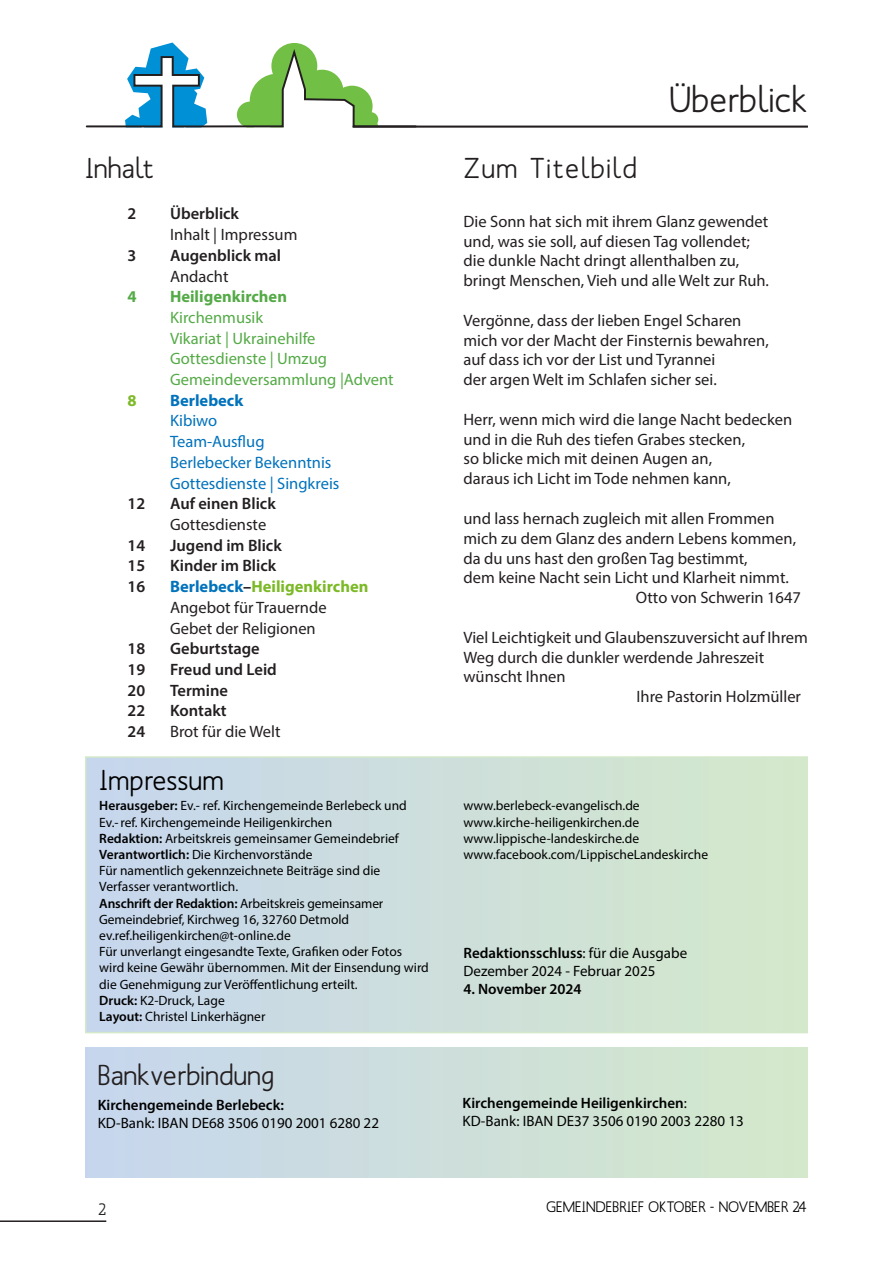
<style>
.page{position:relative;width:893px;height:1263px;background:#fff}
.page>*{position:absolute;margin:0;border:0;box-sizing:border-box;transform-origin:0 0}
.t1{font:500 36px "Mank Sans";color:#231f20}
.Fließ_linksbündig_gr{font:500 28.5px "Mank Sans";color:#231f20}
.Fließ_linksbündig_gr-2{font:500 28.5px "Mank Sans";letter-spacing:.04em;color:#231f20}
.Head_HK{font:500 28.5px "Mank Sans";color:#000}
.Head{font:500 28.5px "Mank Sans";color:#231f20}
.Fließtext{font:16.5px/19.8px "Myriad Pro";color:#231f20}
.Fließtext-2{font:600 16.5px "Myriad Pro";color:#231f20}
.Fließtext-3{font:16.5px "Myriad Pro";color:#54aa46}
.Fließtext-4{font:16.5px "Myriad Pro";color:#0072bc}
.Fließtext-5{font:700 16.5px "Myriad Pro";color:#7cb927}
.Fließtext-6{font:700 16.5px "Myriad Pro";color:#54aa46}
.Fließtext-7{font:700 16.5px "Myriad Pro";color:#0072bc}
.t2{font:500 16.5px "Mank Sans";color:#231f20}
._8_Punkt{font:15px/18px "Myriad Pro";color:#000}
._8_Punkt-2{font:600 15px "Myriad Pro";color:#000}
.t3{font:500 15px "Mank Sans";color:#000}
.Fließ_linksbündig{font:600 15px "Myriad Pro";color:#000}
.Fließ_linksbündig-2{font:13.5px/16.2px "Myriad Pro";color:#000}
._8_Punkt-3{font:13.5px "Myriad Pro";color:#000}
.s1{color:#0072bc}
.s2{color:#231f20}
.s3{font-weight:600}
.s4{font-weight:400}
</style>
<div class="page">
<hr style="left:0;top:1220px;width:106px;height:2px;background:#231f20">
<svg style="left:85px;top:43px;width:332px;height:84px"></svg>
<hr style="left:353px;top:126px;width:455px;height:2px;background:#231f20">
<div style="left:85px;top:1047px;width:723px;height:131px;background:linear-gradient(to right,#c6d6ed,#d4e9ca)"></div>
<div style="left:86px;top:757px;width:721px;height:275px;background:linear-gradient(to right,#c6d6ed,#d4e9ca)"></div>
<div style="left:85px;top:756px;width:723px;height:277px;border:2px solid #d4e9ca"></div>
<p class="Head" style="left:85px;top:150px;width:70px">Inhalt</p>
<p class="Fließtext-2" style="left:128px;top:203px;width:10px">2</p>
<p class="Fließtext-2" style="left:170px;top:203px;width:70px">Überblick</p>
<p class="Fließtext" style="left:170px;top:224px;width:129px">Inhalt | Impressum</p>
<p class="Fließtext-2" style="left:128px;top:245px;width:10px">3</p>
<p class="Fließtext-2" style="left:170px;top:245px;width:113px">Augenblick mal</p>
<p class="Fließtext" style="left:170px;top:266px;width:60px">Andacht</p>
<p class="Fließtext-6" style="left:128px;top:286px;width:11px">4</p>
<p class="Fließtext-6" style="left:170px;top:286px;width:118px">Heiligenkirchen</p>
<p class="Fließtext-3" style="left:170px;top:307px;width:95px">Kirchenmusik</p>
<p class="Fließtext-3" style="left:170px;top:328px;width:147px">Vikariat | Ukrainehilfe</p>
<p class="Fließtext-3" style="left:170px;top:349px;width:158px">Gottesdienste | Umzug</p>
<p class="Fließtext-3" style="left:170px;top:369px;width:225px">Gemeindeversammlung |Advent</p>
<p class="Fließtext-5" style="left:128px;top:389px;width:11px">8</p>
<p class="Fließtext-7" style="left:170px;top:389px;width:75px">Berlebeck</p>
<p class="Fließtext-4" style="left:170px;top:411px;width:49px">Kibiwo</p>
<p class="Fließtext-4" style="left:170px;top:431px;width:96px">Team-Ausflug</p>
<p class="Fließtext-4" style="left:170px;top:452px;width:163px">Berlebecker Bekenntnis</p>
<p class="Fließtext-4" style="left:170px;top:473px;width:171px">Gottesdienste | Singkreis</p>
<p class="Fließtext-2" style="left:128px;top:493px;width:19px">12</p>
<p class="Fließtext-2" style="left:170px;top:493px;width:107px">Auf einen Blick</p>
<p class="Fließtext" style="left:170px;top:514px;width:98px">Gottesdienste</p>
<p class="Fließtext-2" style="left:128px;top:535px;width:19px">14</p>
<p class="Fließtext-2" style="left:170px;top:535px;width:113px">Jugend im Blick</p>
<p class="Fließtext-2" style="left:128px;top:555px;width:19px">15</p>
<p class="Fließtext-2" style="left:170px;top:555px;width:108px">Kinder im Blick</p>
<p class="Fließtext-2" style="left:128px;top:576px;width:19px">16</p>
<p class="Fließtext-5" style="left:170px;top:576px;width:200px"><span class="s1">Berlebeck</span><span class="s2">–</span>Heiligenkirchen</p>
<p class="Fließtext" style="left:170px;top:597px;width:158px">Angebot für Trauernde</p>
<p class="Fließtext" style="left:170px;top:618px;width:147px">Gebet der Religionen</p>
<p class="Fließtext-2" style="left:128px;top:638px;width:19px">18</p>
<p class="Fließtext-2" style="left:170px;top:638px;width:91px">Geburtstage</p>
<p class="Fließtext-2" style="left:128px;top:659px;width:19px">19</p>
<p class="Fließtext-2" style="left:170px;top:659px;width:108px">Freud und Leid</p>
<p class="Fließtext-2" style="left:128px;top:679px;width:19px">20</p>
<p class="Fließtext-2" style="left:170px;top:679px;width:59px">Termine</p>
<p class="Fließtext-2" style="left:128px;top:700px;width:19px">22</p>
<p class="Fließtext-2" style="left:170px;top:700px;width:58px">Kontakt</p>
<p class="Fließtext-2" style="left:128px;top:721px;width:19px">24</p>
<p class="Fließtext" style="left:170px;top:721px;width:112px">Brot für die Welt</p>
<p class="Head_HK" style="left:99px;top:762px;width:126px">Impressum</p>
<p class="Fließ_linksbündig-2" style="left:99px;top:797px;width:309px"><span class="s3">Herausgeber:</span> Ev.- ref. Kirchengemeinde Berlebeck und<br>Ev.-ref. Kirchengemeinde Heiligenkirchen</p>
<p class="Fließ_linksbündig-2" style="left:99px;top:830px;width:301px"><span class="s3">Redaktion:</span> Arbeitskreis gemeinsamer Gemeindebrief</p>
<p class="Fließ_linksbündig-2" style="left:99px;top:846px;width:283px"><span class="s3">Verantwortlich:</span> Die Kirchenvorstände<br>Für namentlich gekennzeichnete Beiträge sind die<br>Verfasser verantwortlich.</p>
<p class="Fließ_linksbündig-2" style="left:99px;top:895px;width:286px"><span class="s3">Anschrift der Redaktion:</span> Arbeitskreis gemeinsamer<br>Gemeindebrief, Kirchweg 16, 32760 Detmold ev.ref.heiligenkirchen@t-online.de</p>
<p class="Fließ_linksbündig-2" style="left:99px;top:943px;width:331px">Für unverlangt eingesandte Texte, Grafiken oder Fotos wird keine Gewähr übernommen. Mit der Einsendung wird die Genehmigung zur Veröffentlichung erteilt.</p>
<p class="Fließ_linksbündig-2" style="left:99px;top:992px;width:127px"><span class="s3">Druck:</span> K2-Druck, Lage</p>
<p class="Fließ_linksbündig-2" style="left:99px;top:1008px;width:168px"><span class="s3">Layout:</span> Christel Linkerhägner</p>
<h2 class="Fließ_linksbündig_gr" style="left:98px;top:1057px;width:178px">Bankverbindung</h2>
<p class="_8_Punkt-2" style="left:98px;top:1095px;width:188px">Kirchengemeinde Berlebeck:</p>
<p class="_8_Punkt" style="left:98px;top:1113px;width:283px">KD-Bank: IBAN DE68 3506 0190 2001 6280 22</p>
<h1 class="t1" style="left:669px;top:77px;width:140px">Überblick</h1>
<p class="Fließ_linksbündig_gr-2" style="left:463px;top:150px;width:175px">Zum Titelbild</p>
<p class="Fließtext" style="left:463px;top:211px;width:306px">Die Sonn hat sich mit ihrem Glanz gewendet</p>
<p class="Fließtext" style="left:463px;top:231px;width:288px">und, was sie soll, auf diesen Tag vollendet;</p>
<p class="Fließtext" style="left:463px;top:251px;width:277px">die dunkle Nacht dringt allenthalben zu,</p>
<p class="Fließtext" style="left:463px;top:271px;width:307px">bringt Menschen, Vieh und alle Welt zur Ruh.</p>
<p class="Fließtext" style="left:463px;top:310px;width:279px">Vergönne, dass der lieben Engel Scharen</p>
<p class="Fließtext" style="left:463px;top:330px;width:307px">mich vor der Macht der Finsternis bewahren,</p>
<p class="Fließtext" style="left:463px;top:350px;width:253px">auf dass ich vor der List und Tyrannei</p>
<p class="Fließtext" style="left:463px;top:370px;width:255px">der argen Welt im Schlafen sicher sei.</p>
<p class="Fließtext" style="left:463px;top:409px;width:330px">Herr, wenn mich wird die lange Nacht bedecken</p>
<p class="Fließtext" style="left:463px;top:429px;width:283px">und in die Ruh des tiefen Grabes stecken,</p>
<p class="Fließtext" style="left:463px;top:449px;width:250px">so blicke mich mit deinen Augen an,</p>
<p class="Fließtext" style="left:463px;top:469px;width:269px">daraus ich Licht im Tode nehmen kann,</p>
<p class="Fließtext" style="left:463px;top:508px;width:313px">und lass hernach zugleich mit allen Frommen</p>
<p class="Fließtext" style="left:463px;top:528px;width:334px">mich zu dem Glanz des andern Lebens kommen,</p>
<p class="Fließtext" style="left:463px;top:548px;width:286px">da du uns hast den großen Tag bestimmt,</p>
<p class="Fließtext" style="left:463px;top:568px;width:327px">dem keine Nacht sein Licht und Klarheit nimmt.</p>
<p class="Fließtext" style="left:636px;top:587px;width:167px">Otto von Schwerin 1647</p>
<p class="Fließtext" style="left:463px;top:627px;width:346px">Viel Leichtigkeit und Glaubenszuversicht auf Ihrem<br>Weg durch die dunkler werdende Jahreszeit</p>
<p class="Fließtext" style="left:463px;top:667px;width:104px">wünscht Ihnen</p>
<p class="Fließtext" style="left:636px;top:686px;width:166px">Ihre Pastorin Holzmüller</p>
<p class="Fließ_linksbündig-2" style="left:463px;top:797px;width:178px">www.berlebeck-evangelisch.de</p>
<p class="_8_Punkt-3" style="left:463px;top:814px;width:177px">www.kirche-heiligenkirchen.de</p>
<p class="_8_Punkt-3" style="left:463px;top:830px;width:177px">www.lippische-landeskirche.de</p>
<p class="_8_Punkt-3" style="left:463px;top:846px;width:246px">www.facebook.com/LippischeLandeskirche</p>
<p class="_8_Punkt-2" style="left:463px;top:943px;width:225px">Redaktionsschluss<span class="s4">: für die Ausgabe</span></p>
<p class="_8_Punkt" style="left:463px;top:962px;width:193px">Dezember 2024 - Februar 2025</p>
<p class="Fließ_linksbündig" style="left:463px;top:979px;width:120px">4. November 2024</p>
<p class="_8_Punkt" style="left:463px;top:1093px;width:283px"><span class="s3">Kirchengemeinde Heiligenkirchen</span>:<br>KD-Bank: IBAN DE37 3506 0190 2003 2280 13</p>
<p class="t2" style="left:98px;top:1199px;width:10px">2</p>
<p class="t3" style="left:546px;top:1197px;width:262px">GEMEINDEBRIEF OKTOBER - NOVEMBER 24</p>
</div>
